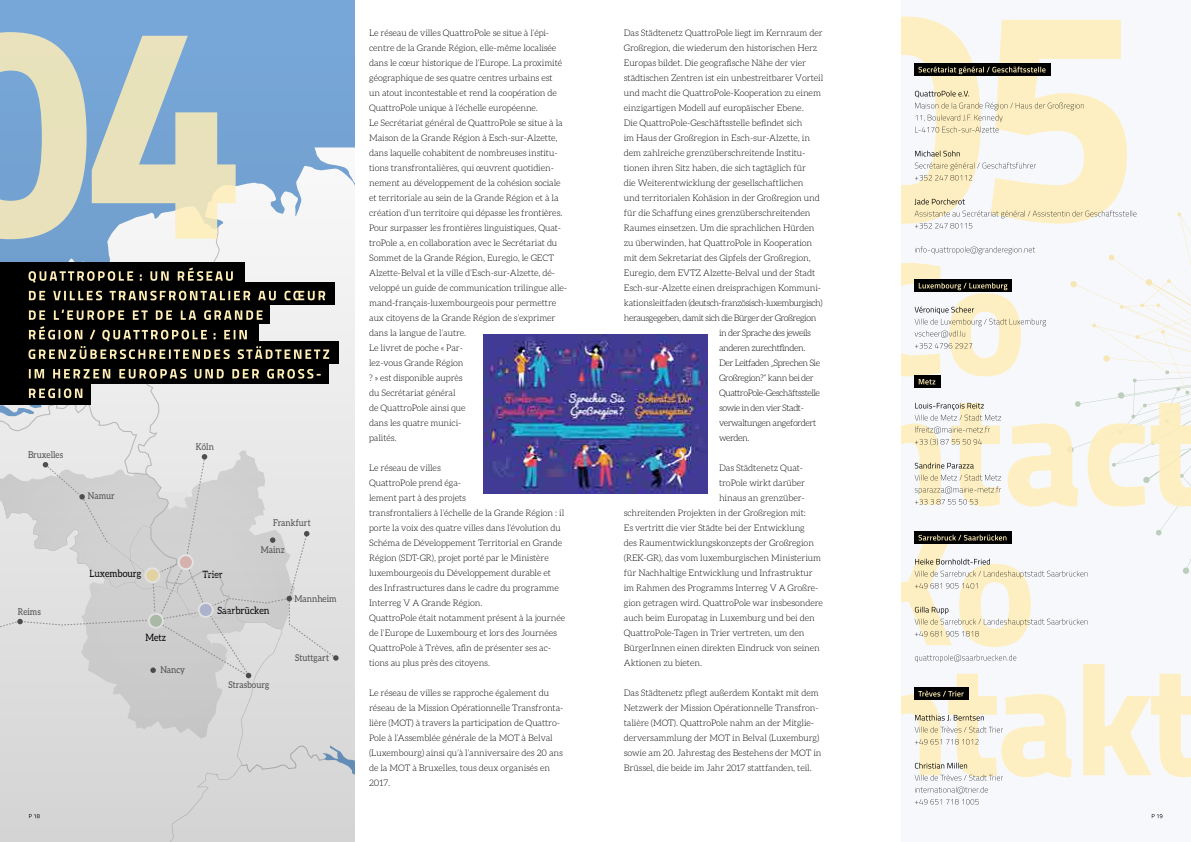
<style>
.page{position:relative;width:1191px;height:842px;background:#fff}
.page>*{position:absolute;margin:0;border:0;box-sizing:border-box;transform-origin:0 0}
.t1{font:158.9px/130.2px "Titillium Maps 29 L 999 wt";letter-spacing:-.04em;color:#ffeeb7}
.t2{font:10.1px "Aleo";color:#000;scale:.9 1}
.t3{font:9.3px "Aleo";color:#575756;scale:.9 1}
.t4{font:300 9px/15px "Aleo";letter-spacing:-.01em;color:#000}
.t5{font:300 9px "Aleo";letter-spacing:-.05em;color:#000}
</style>
<div class="page">
<div style="left:900px;top:0;width:291px;height:842px;background:#f6f7fb"></div>
<div style="left:0;top:0;width:355px;height:818px;background:#77a7d8"></div>
<svg style="left:0;top:147px;width:355px;height:695px;background:#d6d8da"></svg>
<svg style="left:901px;top:17px;width:226px;height:182px;fill:#fdefc1"></svg>
<div style="left:914px;top:64px;width:136px;height:12px;background:#000"></div>
<svg style="left:0;top:32px;width:236px;height:195px;fill:#e8e1bc"></svg>
<svg style="left:0;top:227px;width:338px;height:451px;background:#acadab"></svg>
<div style="left:914px;top:687px;width:55px;height:12px;background:#000"></div>
<svg style="left:915px;top:787px;width:72px;height:17px"></svg>
<svg style="left:914px;top:775px;width:89px;height:5px"></svg>
<svg style="left:915px;top:763px;width:52px;height:5px"></svg>
<svg style="left:915px;top:739px;width:63px;height:5px"></svg>
<svg style="left:914px;top:727px;width:89px;height:5px"></svg>
<svg style="left:915px;top:715px;width:69px;height:6px"></svg>
<svg style="left:918px;top:690px;width:45px;height:7px"></svg>
<svg style="left:915px;top:655px;width:101px;height:7px"></svg>
<svg style="left:914px;top:607px;width:173px;height:29px"></svg>
<svg style="left:901px;top:199px;width:290px;height:389px"></svg>
<svg style="left:915px;top:162px;width:121px;height:18px"></svg>
<svg style="left:915px;top:151px;width:44px;height:5px"></svg>
<svg style="left:915px;top:91px;width:168px;height:41px"></svg>
<svg style="left:918px;top:66px;width:127px;height:8px"></svg>
<svg style="left:1151px;top:814px;width:11px;height:4px"></svg>
<svg style="left:0;top:811px;width:40px;height:17px"></svg>
<img style="left:483px;top:334px;width:224px;height:159px">
<p class="t3" style="left:28px;top:450px;width:41px">Bruxelles</p>
<p class="t3" style="left:18px;top:606px;width:27px">Reims</p>
<p class="t3" style="left:196px;top:441px;width:22px">Köln</p>
<p class="t3" style="left:88px;top:491px;width:31px">Namur</p>
<p class="t2" style="left:89px;top:568px;width:59px">Luxembourg</p>
<p class="t2" style="left:145px;top:632px;width:24px">Metz</p>
<p class="t3" style="left:160px;top:664px;width:29px">Nancy</p>
<p class="t3" style="left:273px;top:518px;width:43px">Frankfurt</p>
<p class="t3" style="left:261px;top:544px;width:28px">Mainz</p>
<p class="t2" style="left:202px;top:569px;width:24px">Trier</p>
<p class="t2" style="left:218px;top:605px;width:59px">Saarbrücken</p>
<p class="t3" style="left:229px;top:680px;width:47px">Strasbourg</p>
<p class="t3" style="left:294px;top:593px;width:48px">Mannheim</p>
<p class="t3" style="left:295px;top:652px;width:39px">Stuttgart</p>
<p class="t4" style="left:369px;top:25px;width:199px">Le réseau de villes QuattroPole se situe à l’épi&shy;centre de la Grande Région, elle-même localisée dans le cœur historique de l’Europe. La proximité géographique de ses quatre centres urbains est<br>un atout incontestable et rend la coopération de QuattroPole unique à l’échelle européenne.<br>Le Secrétariat général de QuattroPole se situe à la Maison de la Grande Région à Esch-sur-Alzette, dans laquelle cohabitent de nombreuses institu&shy;tions transfrontalières, qui œuvrent quotidien&shy;nement au développement de la cohésion sociale et territoriale au sein de la Grande Région et à la création d’un territoire qui dépasse les frontières.<br>Pour surpasser les frontières linguistiques, Quat&shy;troPole a, en collaboration avec le Secrétariat du Sommet de la Grande Région, Euregio, le GECT Alzette-Belval et la ville d’Esch-sur-Alzette, dé&shy;veloppé un guide de communication trilingue alle&shy;mand-français-luxembourgeois pour permettre aux citoyens de la Grande Région de s’exprimer dans la langue de l’autre.<br>Le livret de poche « Par-<br>lez-vous Grande Région<br>? » est disponible auprès<br>du Secrétariat général<br>de QuattroPole ainsi que<br>dans les quatre munici-<br>palités.</p>
<p class="t4" style="left:369px;top:460px;width:197px">Le réseau de villes<br>QuattroPole prend éga-<br>lement part à des projets<br>transfrontaliers à l’échelle de la Grande Région : il porte la voix des quatre villes dans l’évolution du Schéma de Développement Territorial en Grande Région (SDT-GR), projet porté par le Ministère luxembourgeois du Développement durable et des Infrastructures dans le cadre du programme Interreg V A Grande Région.<br>QuattroPole était notamment présent à la journée de l’Europe de Luxembourg et lors des Journées QuattroPole à Trèves, afin de présenter ses ac&shy;tions au plus près des citoyens.</p>
<p class="t4" style="left:369px;top:685px;width:196px">Le réseau de villes se rapproche également du réseau de la Mission Opérationnelle Transfronta&shy;lière (MOT) à travers la participation de Quattro-Pole à l’Assemblée générale de la MOT à Belval (Luxembourg) ainsi qu’à l’anniversaire des 20 ans de la MOT à Bruxelles, tous deux organisés en 2017.</p>
<p class="t4" style="left:624px;top:25px;width:200px">Das Städtenetz QuattroPole liegt im Kernraum der</p>
<p class="t4" style="left:624px;top:40px;width:195px">Großregion, die wiederum den historischen Herz</p>
<p class="t4" style="left:624px;top:55px;width:184px">Europas bildet. Die geografische Nähe der vier</p>
<p class="t4" style="left:624px;top:70px;width:201px">städtischen Zentren ist ein unbestreitbarer Vorteil</p>
<p class="t4" style="left:624px;top:85px;width:199px">und macht die QuattroPole-Kooperation zu einem</p>
<p class="t4" style="left:624px;top:100px;width:181px">einzigartigen Modell auf europäischer Ebene.</p>
<p class="t4" style="left:624px;top:115px;width:180px">Die QuattroPole-Geschäftsstelle befindet sich</p>
<p class="t4" style="left:624px;top:130px;width:188px">im Haus der Großregion in Esch-sur-Alzette, in</p>
<p class="t4" style="left:624px;top:145px;width:183px">dem zahlreiche grenzüberschreitende Institu-</p>
<p class="t4" style="left:624px;top:160px;width:184px">tionen ihren Sitz haben, die sich tagtäglich für</p>
<p class="t4" style="left:624px;top:175px;width:181px">die Weiterentwicklung der gesellschaftlichen</p>
<p class="t4" style="left:624px;top:190px;width:197px">und territorialen Kohäsion in der Großregion und</p>
<p class="t4" style="left:624px;top:205px;width:188px">für die Schaffung eines grenzüberschreitenden</p>
<p class="t4" style="left:624px;top:220px;width:192px">Raumes einsetzen. Um die sprachlichen Hürden</p>
<p class="t4" style="left:624px;top:235px;width:190px">zu überwinden, hat QuattroPole in Kooperation</p>
<p class="t4" style="left:624px;top:250px;width:188px">mit dem Sekretariat des Gipfels der Großregion,</p>
<p class="t4" style="left:624px;top:265px;width:193px">Euregio, dem EVTZ Alzette-Belval und der Stadt</p>
<p class="t4" style="left:624px;top:280px;width:199px">Esch-sur-Alzette einen dreisprachigen Kommuni-</p>
<p class="t5" style="left:624px;top:298px;width:200px">kationsleitfaden (deutsch-französisch-luxemburgisch)</p>
<p class="t5" style="left:624px;top:313px;width:194px">herausgegeben, damit sich die Bürger der Großregion</p>
<p class="t5" style="left:719px;top:328px;width:93px">in der Sprache des jeweils</p>
<p class="t5" style="left:719px;top:343px;width:88px">anderen zurechtfinden.</p>
<p class="t5" style="left:719px;top:358px;width:103px">Der Leitfaden „Sprechen Sie</p>
<p class="t5" style="left:719px;top:373px;width:96px">Großregion?“ kann bei der</p>
<p class="t5" style="left:719px;top:388px;width:102px">QuattroPole-Geschäftsstelle</p>
<p class="t5" style="left:719px;top:403px;width:86px">sowie in den vier Stadt-</p>
<p class="t5" style="left:719px;top:418px;width:99px">verwaltungen angefordert</p>
<p class="t4" style="left:719px;top:430px;width:32px">werden.</p>
<p class="t4" style="left:719px;top:460px;width:86px">Das Städtenetz Quat-</p>
<p class="t4" style="left:719px;top:475px;width:87px">troPole wirkt darüber</p>
<p class="t4" style="left:719px;top:490px;width:87px">hinaus an grenzüber-</p>
<p class="t4" style="left:624px;top:505px;width:183px">schreitenden Projekten in der Großregion mit:</p>
<p class="t4" style="left:624px;top:520px;width:182px">Es vertritt die vier Städte bei der Entwicklung</p>
<p class="t4" style="left:624px;top:535px;width:192px">des Raumentwicklungskonzepts der Großregion</p>
<p class="t4" style="left:624px;top:550px;width:199px">(REK-GR), das vom luxemburgischen Ministerium</p>
<p class="t4" style="left:624px;top:565px;width:190px">für Nachhaltige Entwicklung und Infrastruktur</p>
<p class="t4" style="left:624px;top:580px;width:196px">im Rahmen des Programms Interreg V A Großre-</p>
<p class="t4" style="left:624px;top:595px;width:201px">gion getragen wird. QuattroPole war insbesondere</p>
<p class="t4" style="left:624px;top:610px;width:192px">auch beim Europatag in Luxemburg und bei den</p>
<p class="t4" style="left:624px;top:625px;width:182px">QuattroPole-Tagen in Trier vertreten, um den</p>
<p class="t4" style="left:624px;top:640px;width:197px">BürgerInnen einen direkten Eindruck von seinen</p>
<p class="t4" style="left:624px;top:655px;width:80px">Aktionen zu bieten.</p>
<p class="t4" style="left:624px;top:685px;width:199px">Das Städtenetz pflegt außerdem Kontakt mit dem Netzwerk der Mission Opérationnelle Transfron&shy;talière (MOT). QuattroPole nahm an der Mitglie&shy;derversammlung der MOT in Belval (Luxemburg) sowie am 20. Jahrestag des Bestehens der MOT in Brüssel, die beide im Jahr 2017 stattfanden, teil.</p>
<h1 class="t1" style="left:862px;top:514px;width:343px">Ko ntakt</h1>
</div>
